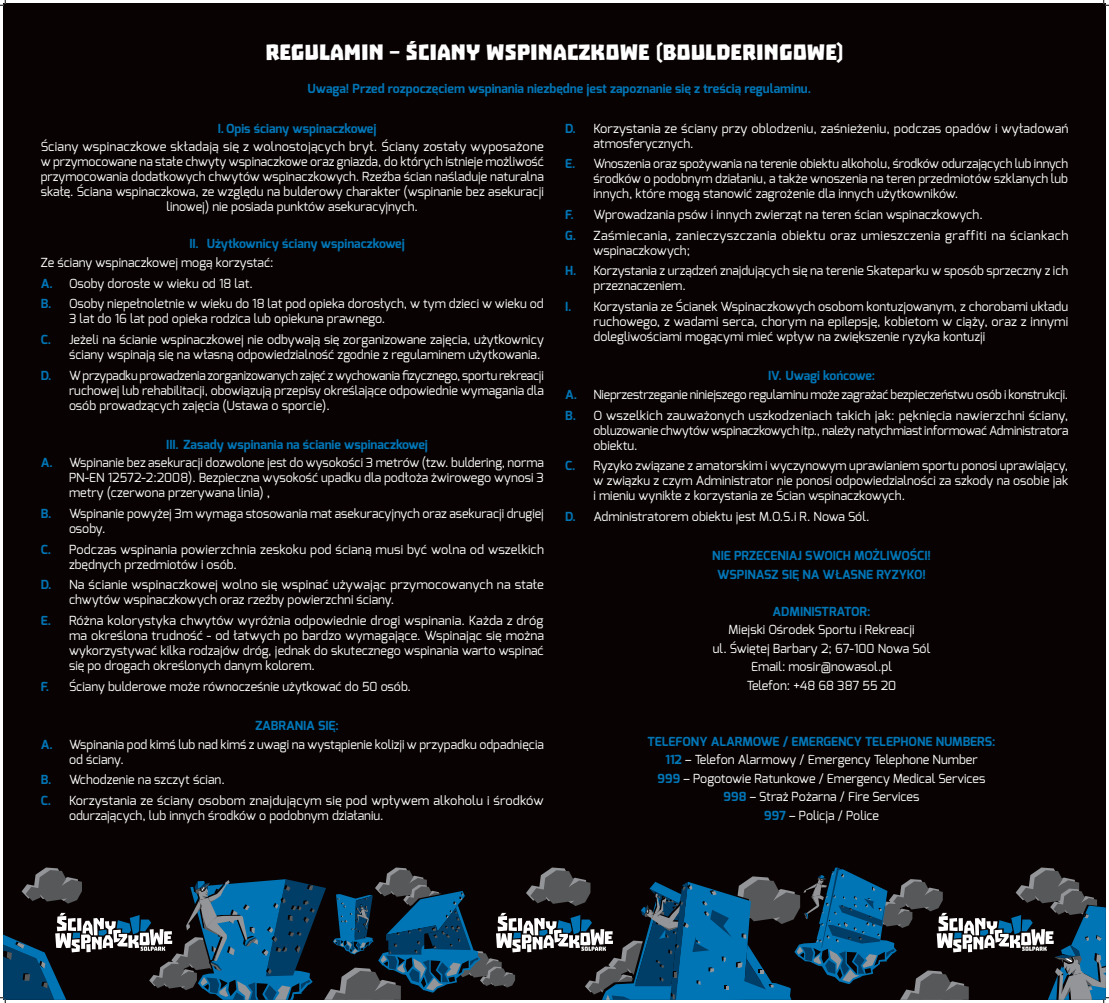
<style>
.page{position:relative;width:1109px;height:1003px;background:#fff}
.page>*{position:absolute;margin:0;border:0;box-sizing:border-box;transform-origin:0 0}
.tytul{font:25px "Troika";color:#fff}
.informacje{font:12.5px/15px "Exo";color:#fff}
.podtytul{font:700 12.5px "Exo";color:#0075b6}
.nr_alarmowe{font:12.5px "Exo";color:#fff}
.informacje-2{font:12.5px/15px "Exo";letter-spacing:.025em;color:#fff}
.wypunktowanie{font:12.5px "Exo";color:#fff}
.s1{font-weight:700;color:#0075b6}
</style>
<div class="page">
<div style="left:3px;top:3px;width:1103px;height:919px;background:#080302"></div>
<svg style="left:0;top:0;width:6px;height:6px"></svg>
<svg style="left:1104px;top:0;width:5px;height:6px"></svg>
<svg style="left:0;top:867px;width:1109px;height:136px"></svg>
<p class="tytul" style="left:265px;top:38px;width:580px">REGULAMIN – ŚCIANY WSPINACZKOWE (BOULDERINGOWE)</p>
<p class="podtytul" style="left:308px;top:80px;width:505px">Uwaga! Przed rozpoczęciem wspinania niezbędne jest zapoznanie się z treścią regulaminu.</p>
<p class="podtytul" style="left:218px;top:120px;width:160px">I. Opis ściany wspinaczkowej</p>
<p class="informacje" style="left:41px;top:139px;width:505px;text-align:center">Ściany wspinaczkowe składają się z wolnostojących brył. Ściany zostały wyposażone w przymocowane na stałe chwyty wspinaczkowe oraz gniazda, do których istnieje możliwość przymocowania dodatkowych chwytów wspinaczkowych. Rzeźba ścian naśladuje naturalna skałę. Ściana wspinaczkowa, ze względu na bulderowy charakter (wspinanie bez asekuracji linowej) nie posiada punktów asekuracyjnych.</p>
<p class="podtytul" style="left:189px;top:236px;width:217px">II. Użytkownicy ściany wspinaczkowej</p>
<p class="wypunktowanie" style="left:41px;top:254px;width:234px">Ze ściany wspinaczkowej mogą korzystać:</p>
<p class="informacje" style="left:41px;top:275px;width:214px"><span class="s1">A.</span> Osoby dorosłe w wieku od 18 lat.</p>
<p class="informacje" style="left:69px;top:296px;width:476px;text-indent:-28px"><span class="s1">B.</span> Osoby niepełnoletnie w wieku do 18 lat pod opieka dorosłych, w tym dzieci w wieku od<br>3 lat do 16 lat pod opieka rodzica lub opiekuna prawnego.</p>
<p class="informacje" style="left:41px;top:332px;width:505px;text-align:right"><span class="s1">C.</span> Jeżeli na ścianie wspinaczkowej nie odbywają się zorganizowane zajęcia, użytkownicy ściany wspinają się na własną odpowiedzialność zgodnie z regulaminem użytkowania.</p>
<p class="informacje" style="left:69px;top:367px;width:476px;text-align:justify;text-indent:-28px"><span class="s1">D.</span> W przypadku prowadzenia zorganizowanych zajęć z wychowania fizycznego, sportu rekreacji ruchowej lub rehabilitacji, obowiązują przepisy określające odpowiednie wymagania dla osób prowadzących zajęcia (Ustawa o sporcie).</p>
<p class="podtytul" style="left:166px;top:436px;width:263px">III. Zasady wspinania na ścianie wspinaczkowej</p>
<p class="informacje" style="left:69px;top:455px;width:476px;text-align:justify;text-indent:-28px"><span class="s1">A.</span> Wspinanie bez asekuracji dozwolone jest do wysokości 3 metrów (tzw. buldering, norma PN-EN 12572-2:2008). Bezpieczna wysokość upadku dla podłoża żwirowego wynosi 3 metry (czerwona przerywana linia) ‚</p>
<p class="informacje" style="left:69px;top:506px;width:476px;text-indent:-28px"><span class="s1">B.</span> Wspinanie powyżej 3m wymaga stosowania mat asekuracyjnych oraz asekuracji drugiej osoby.</p>
<p class="informacje" style="left:69px;top:541px;width:477px;text-indent:-28px"><span class="s1">C.</span> Podczas wspinania powierzchnia zeskoku pod ścianą musi być wolna od wszelkich zbędnych przedmiotów i osób.</p>
<p class="informacje" style="left:69px;top:577px;width:476px;text-indent:-28px"><span class="s1">D.</span> Na ścianie wspinaczkowej wolno się wspinać używając przymocowanych na stałe chwytów wspinaczkowych oraz rzeźby powierzchni ściany.</p>
<p class="informacje" style="left:69px;top:613px;width:477px;text-align:justify;text-indent:-28px"><span class="s1">E.</span> Różna kolorystyka chwytów wyróżnia odpowiednie drogi wspinania. Każda z dróg ma określona trudność - od łatwych po bardzo wymagające. Wspinając się można wykorzystywać kilka rodzajów dróg, jednak do skutecznego wspinania warto wspinać się po drogach określonych danym kolorem.</p>
<p class="informacje" style="left:41px;top:678px;width:372px"><span class="s1">F.</span> Ściany bulderowe może równocześnie użytkować do 50 osób.</p>
<p class="podtytul" style="left:255px;top:717px;width:85px">ZABRANIA SIĘ:</p>
<p class="informacje" style="left:69px;top:736px;width:476px;text-indent:-28px"><span class="s1">A.</span> Wspinania pod kimś lub nad kimś z uwagi na wystąpienie kolizji w przypadku odpadnięcia od ściany.</p>
<p class="informacje" style="left:41px;top:772px;width:186px"><span class="s1">B.</span> Wchodzenie na szczyt ścian.</p>
<p class="informacje" style="left:69px;top:793px;width:476px;text-indent:-28px"><span class="s1">C.</span> Korzystania ze ściany osobom znajdującym się pod wpływem alkoholu i środków odurzających, lub innych środków o podobnym działaniu.</p>
<p class="informacje" style="left:593px;top:121px;width:476px;text-indent:-28px"><span class="s1">D.</span> Korzystania ze ściany przy oblodzeniu, zaśnieżeniu, podczas opadów i wyładowań atmosferycznych.</p>
<p class="informacje" style="left:593px;top:156px;width:476px;text-align:justify;text-indent:-28px"><span class="s1">E.</span> Wnoszenia oraz spożywania na terenie obiektu alkoholu, środków odurzających lub innych środków o podobnym działaniu, a także wnoszenia na teren przedmiotów szklanych lub innych, które mogą stanowić zagrożenie dla innych użytkowników.</p>
<p class="informacje" style="left:565px;top:207px;width:419px"><span class="s1">F.</span> Wprowadzania psów i innych zwierząt na teren ścian wspinaczkowych.</p>
<p class="informacje-2" style="left:593px;top:228px;width:477px;text-indent:-28px"><span class="s1">G.</span> Zaśmiecania, zanieczyszczania obiektu oraz umieszczenia graffiti na ściankach wspinaczkowych;</p>
<p class="informacje" style="left:593px;top:263px;width:476px;text-indent:-28px"><span class="s1">H.</span> Korzystania z urządzeń znajdujących się na terenie Skateparku w sposób sprzeczny z ich przeznaczeniem.</p>
<p class="informacje" style="left:593px;top:299px;width:476px;text-align:justify;text-indent:-28px"><span class="s1">I.</span> Korzystania ze Ścianek Wspinaczkowych osobom kontuzjowanym, z chorobami układu ruchowego, z wadami serca, chorym na epilepsję, kobietom w ciąży, oraz z innymi dolegliwościami mogącymi mieć wpływ na zwiększenie ryzyka kontuzji</p>
<p class="podtytul" style="left:768px;top:368px;width:109px">IV. Uwagi końcowe:</p>
<p class="informacje" style="left:565px;top:387px;width:505px"><span class="s1">A.</span> Nieprzestrzeganie niniejszego regulaminu może zagrażać bezpieczeństwu osób i konstrukcji.</p>
<p class="informacje" style="left:593px;top:407px;width:476px;text-align:justify;text-indent:-28px"><span class="s1">B.</span> O wszelkich zauważonych uszkodzeniach takich jak: pęknięcia nawierzchni ściany, obluzowanie chwytów wspinaczkowych itp., należy natychmiast informować Administratora obiektu.</p>
<p class="informacje" style="left:593px;top:458px;width:476px;text-align:justify;text-indent:-28px"><span class="s1">C.</span> Ryzyko związane z amatorskim i wyczynowym uprawianiem sportu ponosi uprawiający, w związku z czym Administrator nie ponosi odpowiedzialności za szkody na osobie jak i mieniu wynikłe z korzystania ze Ścian wspinaczkowych.</p>
<p class="informacje" style="left:565px;top:509px;width:306px"><span class="s1">D.</span> Administratorem obiektu jest M.O.S.i R. Nowa Sól.</p>
<p class="podtytul" style="left:712px;top:547px;width:220px">NIE PRZECENIAJ SWOICH MOŻLIWOŚCI!</p>
<p class="podtytul" style="left:717px;top:566px;width:210px">WSPINASZ SIĘ NA WŁASNE RYZYKO!</p>
<p class="podtytul" style="left:773px;top:603px;width:99px">ADMINISTRATOR:</p>
<p class="informacje" style="left:729px;top:622px;width:187px">Miejski Ośrodek Sportu i Rekreacji</p>
<p class="informacje" style="left:713px;top:641px;width:219px">ul. Świętej Barbary 2; 67-100 Nowa Sól</p>
<p class="informacje" style="left:751px;top:659px;width:142px">Email: mosir@nowasol.pl</p>
<p class="informacje" style="left:747px;top:678px;width:151px">Telefon: +48 68 387 55 20</p>
<p class="podtytul" style="left:648px;top:733px;width:349px">TELEFONY ALARMOWE / EMERGENCY TELEPHONE NUMBERS:</p>
<p class="nr_alarmowe" style="left:665px;top:751px;width:314px"><span class="s1">112</span> – Telefon Alarmowy / Emergency Telephone Number</p>
<p class="nr_alarmowe" style="left:658px;top:770px;width:329px"><span class="s1">999</span> – Pogotowie Ratunkowe / Emergency Medical Services</p>
<p class="nr_alarmowe" style="left:724px;top:788px;width:197px"><span class="s1">998</span> – Straż Pożarna / Fire Services</p>
<p class="nr_alarmowe" style="left:764px;top:807px;width:116px"><span class="s1">997</span> – Policja / Police</p>
</div>
